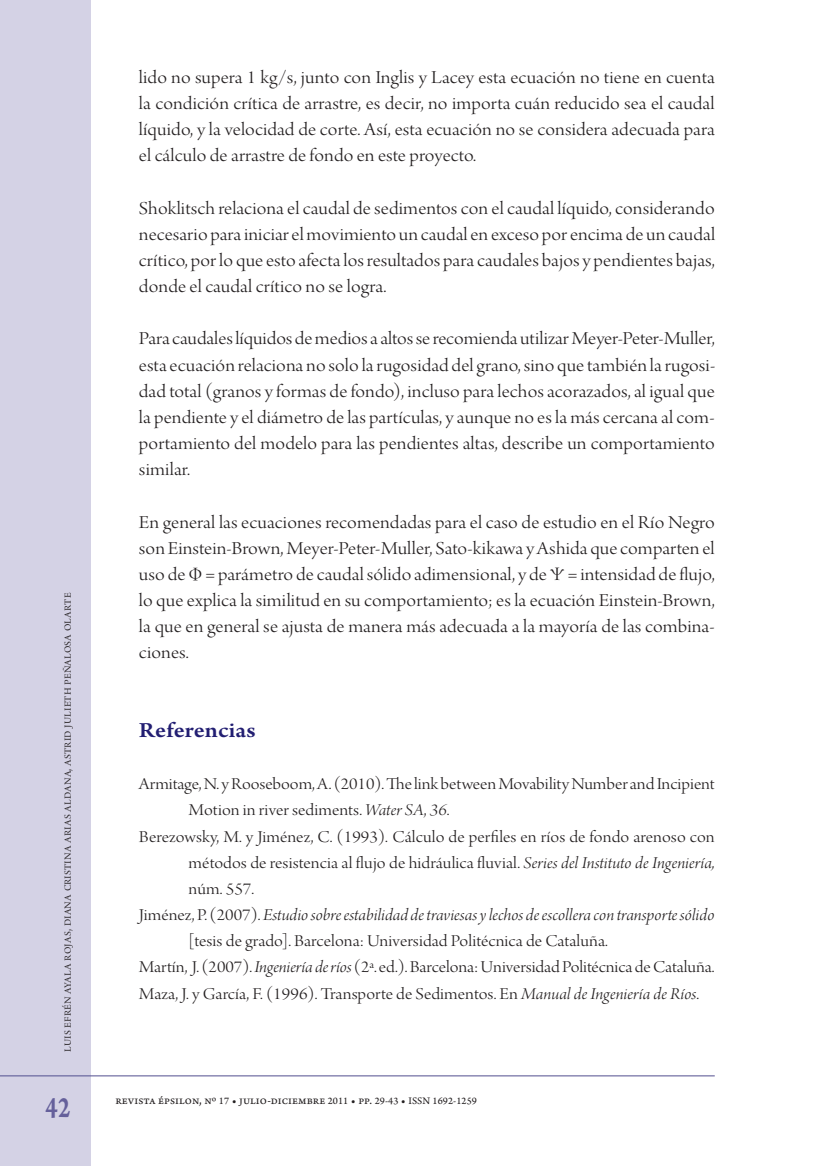
<style>
.page{position:relative;width:819px;height:1166px;background:#fff}
.page>*{position:absolute;margin:0;border:0;box-sizing:border-box;transform-origin:0 0}
.t1{font:31.5px "Arno Pro Smbd Caption";color:#65609b;scale:.75 1}
.t2{font:600 22.75px "Arno Pro";letter-spacing:.005em;color:#221e72;scale:1.1 1}
.t3{font:19.25px/26.1px "Arno Pro Light Display";letter-spacing:.005em;color:#231f20;text-align:justify;scale:1.1 1}
.t4{font:17.5px/26.1px "Arno Pro Light Display";color:#231f20;scale:1.1 1}
.t5{font:17.5px "Arno Pro Light Italic Display";color:#231f20;scale:1.1 1}
.t6{font:14px "Arno Pro Light Display";letter-spacing:.015em;color:#231f20}
.t7{font:12.25px "Arno Pro Sm Text";letter-spacing:.01em;color:#231f20}
.s1{font-family:"Arno Pro Light Italic Display"}
.s2{font-family:"Arno Pro Light Display"}
.s3{font-size:10.5px}
</style>
<div class="page">
<div style="left:0;top:0;width:91px;height:1166px;background:#d4d2e5"></div>
<hr style="left:0;top:1075px;width:714px;height:1px;background:#514e8f">
<p class="t6" style="left:59px;top:1052px;width:460px;rotate:-90deg">luis efrén ayala rojas, diana cristina arias aldana, astrid julieth peñalosa olarte</p>
<p class="t3" style="left:139px;top:65px;width:525px">lido no supera 1 kg/s, junto con Inglis y Lacey esta ecuación no tiene en cuenta la condición crítica de arrastre, es decir, no importa cuán reducido sea el caudal líquido, y la velocidad de corte. Así, esta ecuación no se considera adecuada para el cálculo de arrastre de fondo en este proyecto.</p>
<p class="t3" style="left:139px;top:196px;width:525px">Shoklitsch relaciona el caudal de sedimentos con el caudal líquido, considerando necesario para iniciar el movimiento un caudal en exceso por encima de un caudal crítico, por lo que esto afecta los resultados para caudales bajos y pendientes bajas, donde el caudal crítico no se logra.</p>
<p class="t3" style="left:139px;top:327px;width:525px">Para caudales líquidos de medios a altos se recomienda utilizar Meyer-Peter-Muller, esta ecuación relaciona no solo la rugosidad del grano, sino que también la rugosi&shy;dad total (granos y formas de fondo), incluso para lechos acorazados, al igual que la pendiente y el diámetro de las partículas, y aunque no es la más cercana al com&shy;portamiento del modelo para las pendientes altas, describe un comportamiento similar.</p>
<p class="t3" style="left:139px;top:510px;width:525px">En general las ecuaciones recomendadas para el caso de estudio en el Río Negro son Einstein-Brown, Meyer-Peter-Muller, Sato-kikawa y Ashida que comparten el uso de Ф = parámetro de caudal sólido adimensional, y de Ψ = intensidad de flujo, lo que explica la similitud en su comportamiento; es la ecuación Einstein-Brown, la que en general se ajusta de manera más adecuada a la mayoría de las combina&shy;ciones.</p>
<p class="t2" style="left:139px;top:717px;width:107px">Referencias</p>
<p class="t4" style="left:139px;top:772px;width:525px">Armitage, N. y Rooseboom, A. (2010). The link between Movability Number and Incipient</p>
<p class="t4" style="left:189px;top:798px;width:239px">Motion in river sediments. <span class="s1">Water SA</span>, <span class="s1">36</span>.</p>
<p class="t4" style="left:139px;top:824px;width:525px">Berezowsky, M. y Jiménez, C. (1993). Cálculo de perfiles en ríos de fondo arenoso con</p>
<p class="t4" style="left:189px;top:851px;width:480px">métodos de resistencia al flujo de hidráulica fluvial. <span class="s1">Series del Instituto de Ingeniería,</span></p>
<p class="t4" style="left:189px;top:877px;width:61px">núm. 557.</p>
<p class="t5" style="left:139px;top:905px;width:524px"><span class="s2">Jiménez, P. (2007).</span> Estudio sobre estabilidad de traviesas y lechos de escollera con transporte sólido</p>
<p class="t4" style="left:139px;top:929px;width:524px;text-indent:50px">[tesis de grado]. Barcelona: Universidad Politécnica de Cataluña.<br>Martín, J. (2007). <span class="s1">Ingeniería de ríos</span> (2ª. ed.). Barcelona: Universidad Politécnica de Cataluña.<br>Maza, J. y García, F. (1996). Transporte de Sedimentos. En <span class="s1">Manual de Ingeniería de Ríos</span>.</p>
<h1 class="t1" style="left:46px;top:1088px;width:34px">42</h1>
<p class="t7" style="left:115px;top:1093px;width:363px">revista épsilon, nº <span class="s3">17</span> • julio-diciembre <span class="s3">2011</span> • pp. <span class="s3">29-43</span> • <span class="s3">ISSN 1692-1259</span></p>
</div>
